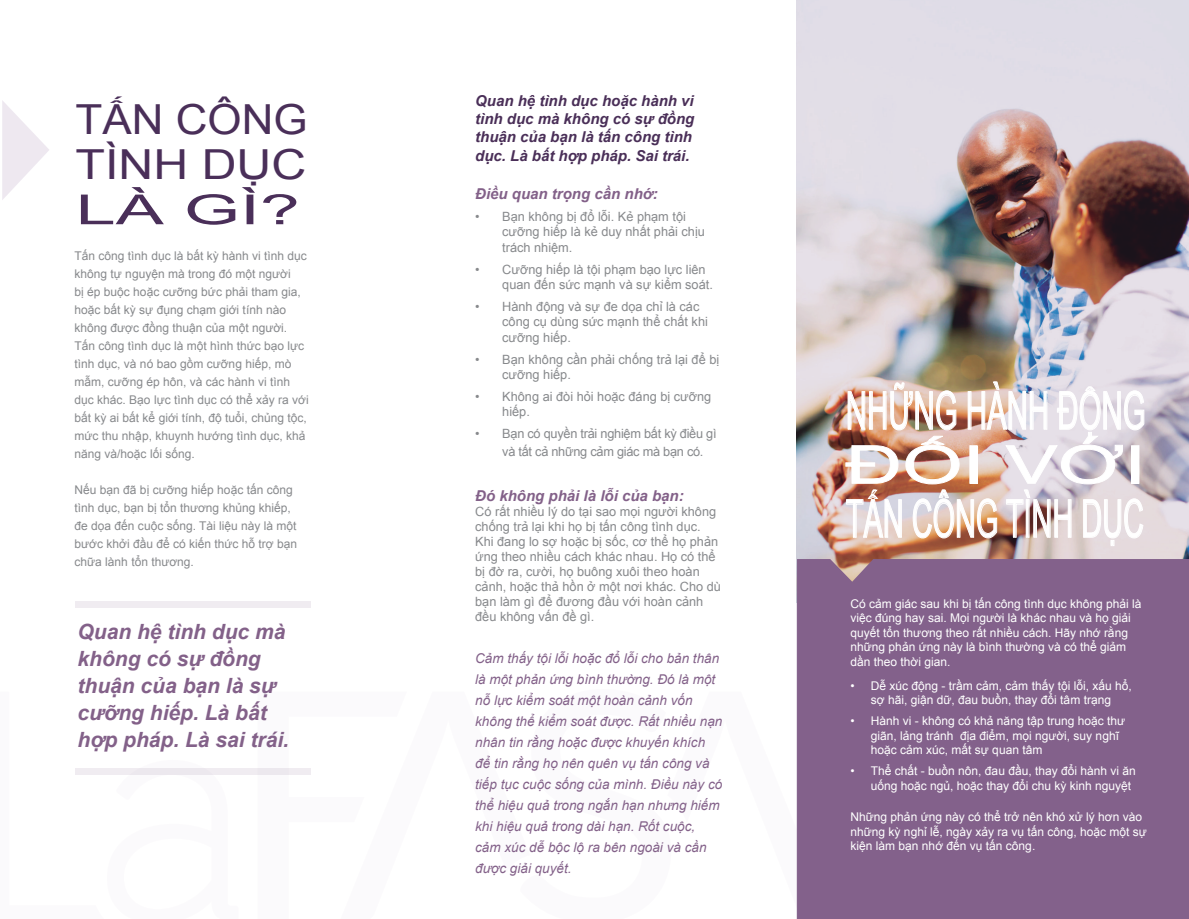
<style>
.page{position:relative;width:1189px;height:919px;background:#fff}
.page>*{position:absolute;margin:0;border:0;box-sizing:border-box;transform-origin:0 0}
.t1{font:52.5px "Arial";color:#fff;scale:.55 1}
.t2{font:52.5px "Arial";color:#fff;scale:.56 1}
.t3{font:52.5px "Arial";color:#fff;scale:1.48 1}
.t4{font:41.4px "Arial";color:#4a2f59;scale:1.06 1}
.t5{font:41.4px "Arial";color:#4a2f59;scale:1.17 1}
.t6{font:41.4px "Arial";color:#4a2f59;scale:1.74 1}
.t7{font:italic 700 21px/27px "Arial";color:#836189}
.t8{font:italic 700 15px/18px "Arial";color:#4a2f58;text-align:justify}
.t9{font:italic 700 15px "Arial";color:#836189}
.t10{font:italic 13.5px/21px "Arial";color:#836189}
.t11{font:12.75px/15.3px "Arial";color:#87898c}
.t12{font:12.75px/18px "Arial";letter-spacing:-.02em;color:#87898c}
.t13{font:12px/14.4px "Arial";color:#fff}
.t14{font:12px/18px "Arial";color:#87898c}
</style>
<div class="page">
<img style="left:796px;top:0;width:392px;height:559px">
<div style="left:796px;top:559px;width:392px;height:360px;background:#83618b"></div>
<img style="left:845px;top:381px;width:299px;height:165px">
<div style="left:75px;top:768px;width:235px;height:7px;background:#f0ecf1"></div>
<div style="left:75px;top:601px;width:235px;height:7px;background:#f0ecf1"></div>
<svg style="left:2px;top:100px;width:47px;height:100px"></svg>
<svg style="left:1163px;top:891px;width:9px;height:28px"></svg>
<p class="t4" style="left:76px;top:93px;width:220px">TẤN CÔNG</p>
<p class="t5" style="left:76px;top:138px;width:198px">TÌNH DỤC</p>
<p class="t6" style="left:76px;top:183px;width:130px">LÀ GÌ?</p>
<p class="t14" style="left:75px;top:247px;width:236px">Tấn công tình dục là bất kỳ hành vi tình dục không tự nguyện mà trong đó một người<br>bị ép buộc hoặc cưỡng bức phải tham gia, hoặc bất kỳ sự đụng chạm giới tính nào không được đồng thuận của một người.<br>Tấn công tình dục là một hình thức bạo lực tình dục, và nó bao gồm cưỡng hiếp, mò mẫm, cưỡng ép hôn, và các hành vi tình dục khác. Bạo lực tình dục có thể xảy ra với bất kỳ ai bất kể giới tính, độ tuổi, chủng tộc, mức thu nhập, khuynh hướng tình dục, khả năng và/hoặc lối sống.</p>
<p class="t14" style="left:75px;top:481px;width:224px">Nếu bạn đã bị cưỡng hiếp hoặc tấn công tình dục, bạn bị tổn thương khủng khiếp, đe dọa đến cuộc sống. Tài liệu này là một bước khởi đầu để có kiến thức hỗ trợ bạn chữa lành tổn thương.</p>
<p class="t7" style="left:78px;top:619px;width:213px">Quan hệ tình dục mà không có sự đồng thuận của bạn là sự cưỡng hiếp. Là bất hợp pháp. Là sai trái.</p>
<p class="t8" style="left:475px;top:92px;width:221px">Quan hệ tình dục hoặc hành vi tình dục mà không có sự đồng thuận của bạn là tấn công tình</p>
<p class="t8" style="left:475px;top:147px;width:216px">dục. Là bất hợp pháp. Sai trái.</p>
<p class="t9" style="left:475px;top:183px;width:184px">Điều quan trọng cần nhớ:</p>
<p class="t11" style="left:502px;top:209px;width:204px;text-indent:-27px">• Bạn không bị đổ lỗi. Kẻ phạm tội cưỡng hiếp là kẻ duy nhất phải chịu trách nhiệm.</p>
<p class="t11" style="left:502px;top:261px;width:212px;text-indent:-27px">• Cưỡng hiếp là tội phạm bạo lực liên quan đến sức mạnh và sự kiểm soát.</p>
<p class="t11" style="left:502px;top:299px;width:207px;text-indent:-27px">• Hành động và sự đe dọa chỉ là các công cụ dùng sức mạnh thể chất khi cưỡng hiếp.</p>
<p class="t11" style="left:502px;top:351px;width:218px;text-indent:-27px">• Bạn không cần phải chống trả lại để bị cưỡng hiếp.</p>
<p class="t11" style="left:502px;top:389px;width:210px;text-indent:-27px">• Không ai đòi hỏi hoặc đáng bị cưỡng hiếp.</p>
<p class="t12" style="left:502px;top:425px;width:216px;text-indent:-27px">• Bạn có quyền trải nghiệm bất kỳ điều gì và tất cả những cảm giác mà bạn có.</p>
<p class="t9" style="left:475px;top:485px;width:210px">Đó không phải là lỗi của bạn:</p>
<p class="t11" style="left:475px;top:504px;width:247px">Có rất nhiều lý do tại sao mọi người không chống trả lại khi họ bị tấn công tình dục.<br>Khi đang lo sợ hoặc bị sốc, cơ thể họ phản ứng theo nhiều cách khác nhau. Họ có thể bị đờ ra, cười, họ buông xuôi theo hoàn cảnh, hoặc thả hồn ở một nơi khác. Cho dù bạn làm gì để đương đầu với hoàn cảnh đều không vấn đề gì.</p>
<p class="t10" style="left:475px;top:647px;width:249px">Cảm thấy tội lỗi hoặc đổ lỗi cho bản thân là một phản ứng bình thường. Đó là một nỗ lực kiểm soát một hoàn cảnh vốn không thể kiểm soát được. Rất nhiều nạn nhân tin rằng hoặc được khuyến khích để tin rằng họ nên quên vụ tấn công và tiếp tục cuộc sống của mình. Điều này có thể hiệu quả trong ngắn hạn nhưng hiếm khi hiệu quả trong dài hạn. Rốt cuộc, cảm xúc dễ bộc lộ ra bên ngoài và cần được giải quyết.</p>
<p class="t2" style="left:845px;top:376px;width:536px">NHỮNG HÀNH ĐỘNG</p>
<p class="t3" style="left:845px;top:430px;width:204px">ĐỐI VỚI</p>
<p class="t1" style="left:845px;top:484px;width:543px">TẤN CÔNG TÌNH DỤC</p>
<p class="t13" style="left:850px;top:596px;width:292px">Có cảm giác sau khi bị tấn công tình dục không phải là việc đúng hay sai. Mọi người là khác nhau và họ giải quyết tổn thương theo rất nhiều cách. Hãy nhớ rằng những phản ứng này là bình thường và có thể giảm dần theo thời gian.</p>
<p class="t13" style="left:850px;top:678px;width:283px;text-align:center">• Dễ xúc động - trầm cảm, cảm thấy tội lỗi, xấu hổ, sợ hãi, giận dữ, đau buồn, thay đổi tâm trạng</p>
<p class="t13" style="left:870px;top:714px;width:256px;text-indent:-20px">• Hành vi - không có khả năng tập trung hoặc thư giãn, lảng tránh địa điểm, mọi người, suy nghĩ hoặc cảm xúc, mất sự quan tâm</p>
<p class="t13" style="left:870px;top:764px;width:266px;text-indent:-20px">• Thể chất - buồn nôn, đau đầu, thay đổi hành vi ăn uống hoặc ngủ, hoặc thay đổi chu kỳ kinh nguyệt</p>
<p class="t13" style="left:850px;top:810px;width:298px">Những phản ứng này có thể trở nên khó xử lý hơn vào những kỳ nghỉ lễ, ngày xảy ra vụ tấn công, hoặc một sự kiện làm bạn nhớ đến vụ tấn công.</p>
</div>
